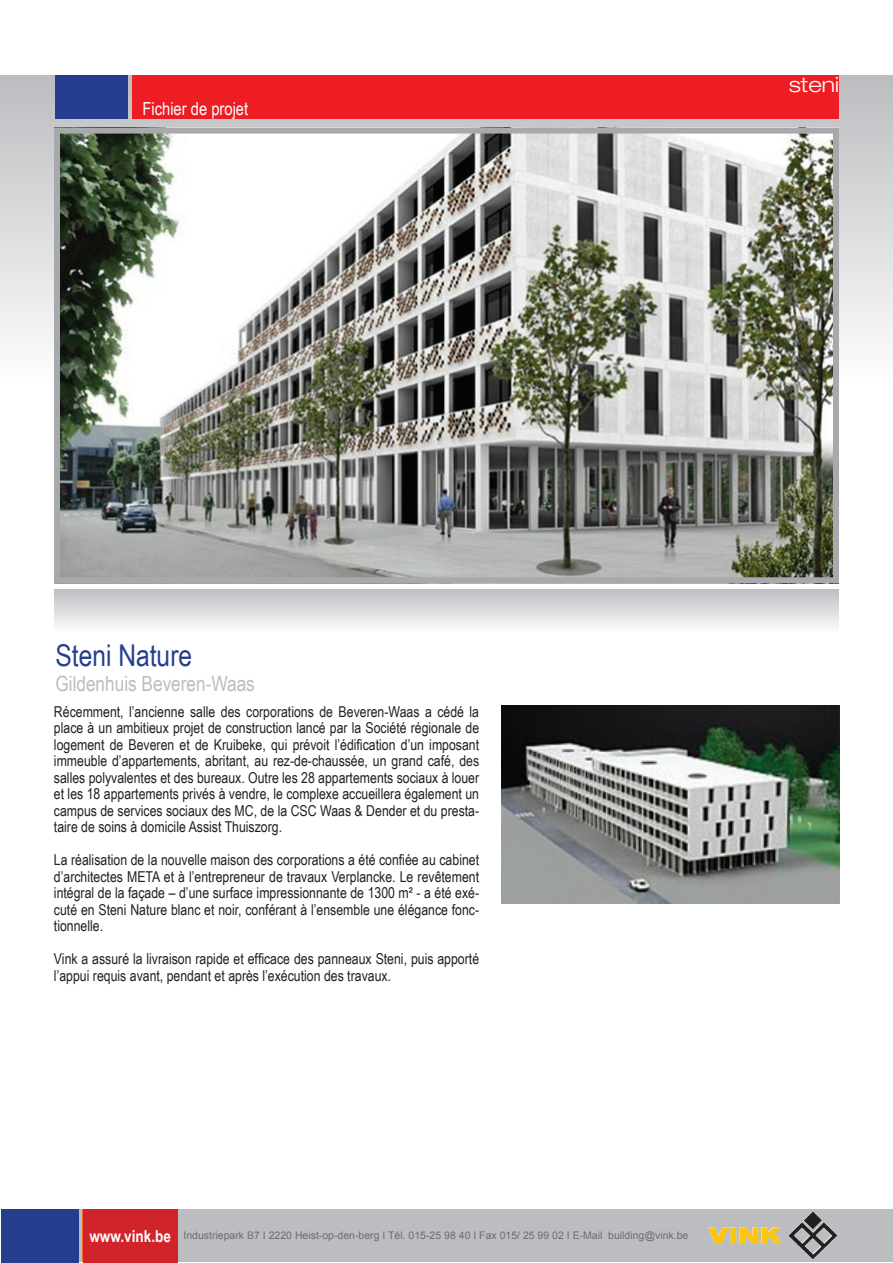
<style>
.page{position:relative;width:893px;height:1263px;background:#fff}
.page>*{position:absolute;margin:0;border:0;box-sizing:border-box;transform-origin:0 0}
.t1{font:30px "Arial Narrow";color:#253f8e}
.t2{font:21px "Arial Narrow";color:#bcbdc0}
.t3{font:300 expanded 21px "Helvetica Neue LT";color:#fff}
.t4{font:18px "Arial Narrow";color:#fff}
.t5{font:15px/16.5px "Arial Narrow";color:#231f20;text-align:justify}
.t6{font:10.5px "Arial";color:#6c6d70}
.s1{font-family:"Arial Narrow";font-weight:700;font-size:16.5px;color:#fff}
</style>
<div class="page">
<svg style="left:0;top:75px;width:893px;height:265px;background:#d4d0d2"></svg>
<div style="left:55px;top:75px;width:73px;height:43px;background:#253f8e"></div>
<div style="left:133px;top:75px;width:706px;height:43px;background:#ee1d23"></div>
<img style="left:61px;top:135px;width:771px;height:441px">
<div style="left:54px;top:128px;width:785px;height:455px;border:6px solid #a8a9ad"></div>
<div style="left:55px;top:1210px;width:837px;height:52px;background:#bcbdc0"></div>
<div style="left:1px;top:1210px;width:78px;height:53px;background:#253f8e"></div>
<div style="left:83px;top:1210px;width:95px;height:53px;background:#d1232a"></div>
<img style="left:788px;top:1212px;width:49px;height:47px">
<div style="left:54px;top:589px;width:784px;height:42px;background:linear-gradient(to bottom,#bdbec1,#f9f9f9)"></div>
<img style="left:502px;top:706px;width:338px;height:198px">
<p class="t4" style="left:142px;top:96px;width:107px">Fichier de projet</p>
<h2 class="t3" style="left:789px;top:72px;width:51px">steni</h2>
<h1 class="t1" style="left:55px;top:633px;width:138px">Steni Nature</h1>
<h2 class="t2" style="left:55px;top:668px;width:201px">Gildenhuis Beveren-Waas</h2>
<p class="t5" style="left:54px;top:703px;width:427px">Récemment, l’ancienne salle des corporations de Beveren-Waas a cédé la place à un ambitieux projet de construction lancé par la Société régionale de logement de Beveren et de Kruibeke, qui prévoit l’édification d’un imposant immeuble d’appartements, abritant, au rez-de-chaussée, un grand café, des salles polyvalentes et des bureaux. Outre les 28 appartements sociaux à louer et les 18 appartements privés à vendre, le complexe accueillera également un campus de services sociaux des MC, de la CSC Waas &amp; Dender et du presta&shy;taire de soins à domicile Assist Thuiszorg.</p>
<p class="t5" style="left:54px;top:851px;width:427px">La réalisation de la nouvelle maison des corporations a été confiée au cabinet d’architectes META et à l’entrepreneur de travaux Verplancke. Le revêtement intégral de la façade – d’une surface impressionnante de 1300 m² - a été exé&shy;cuté en Steni Nature blanc et noir, conférant à l’ensemble une élégance fonc&shy;tionnelle.</p>
<p class="t5" style="left:54px;top:950px;width:427px">Vink a assuré la livraison rapide et efficace des panneaux Steni, puis apporté l’appui requis avant, pendant et après l’exécution des travaux.</p>
<p class="t6" style="left:89px;top:1228px;width:600px"><span class="s1">www.vink.be</span> Industriepark B7 I 2220 Heist-op-den-berg I Tél. 015-25 98 40 I Fax 015/ 25 99 02 I E-Mail building@vink.be</p>
</div>
